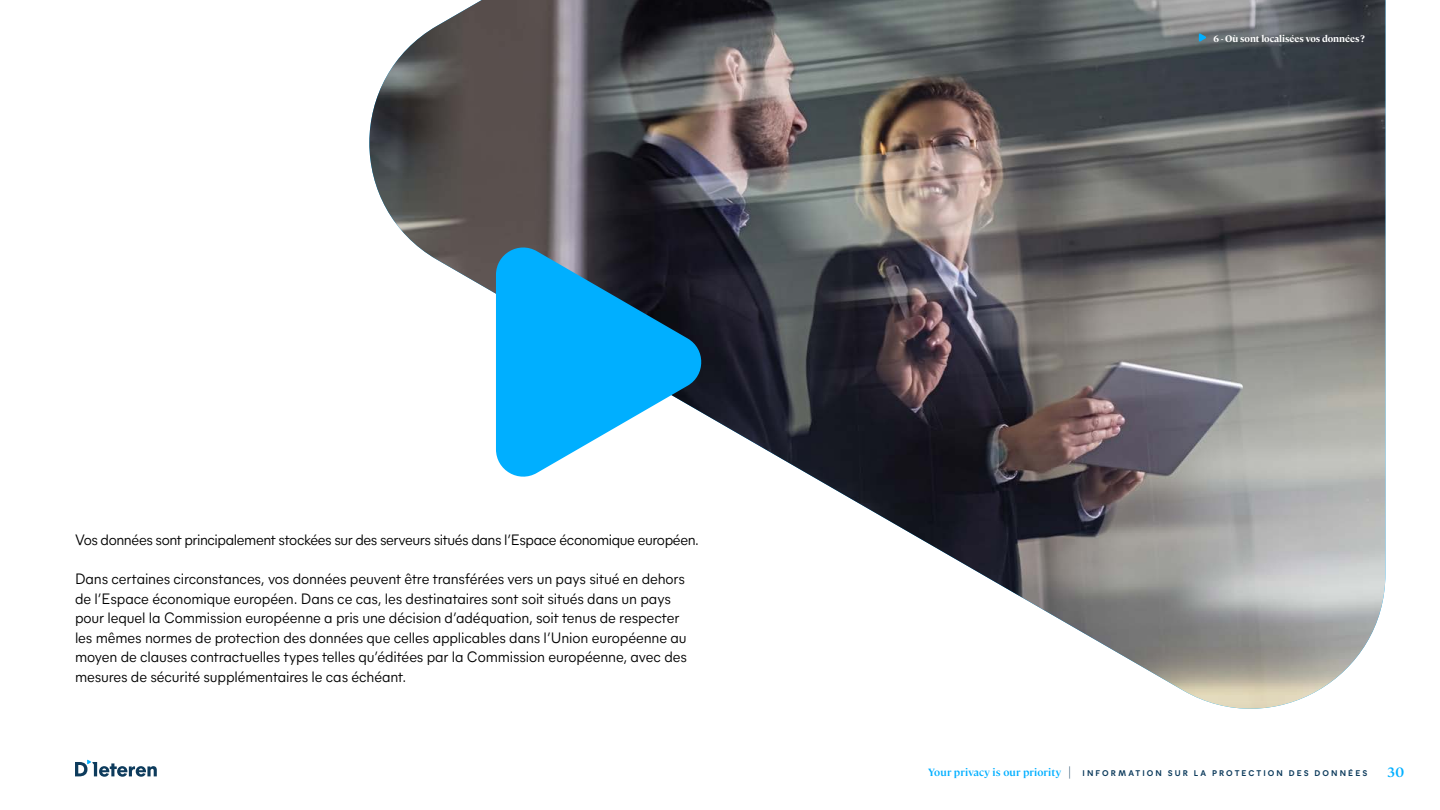
<style>
.page{position:relative;width:1440px;height:810px;background:#fff}
.page>*{position:absolute;margin:0;border:0;box-sizing:border-box;transform-origin:0 0}
.t1{font:15px/19.5px "Mier A";letter-spacing:-.01em;color:#000}
.t2{font:15px "Mier A";letter-spacing:-.03em;color:#000}
.t3{font:600 13.5px "Cambon";color:#00afff}
.t4{font:600 10.5px "Cambon";letter-spacing:.01em;color:#00afff}
.t5{font:700 9.45px "Cambon";letter-spacing:-.005em;color:#fff}
.t6{font:700 8.25px "Mier A";letter-spacing:.255em;color:#0d3b5c}
.s1{font-size:15.75px;color:#0d3b5c}
</style>
<div class="page">
<svg style="left:75px;top:760px;width:82px;height:17px"></svg>
<img style="left:369px;top:0;width:1016px;height:709px">
<svg style="left:496px;top:241px;width:210px;height:242px;fill:#00afff"></svg>
<svg style="left:1199px;top:33px;width:7px;height:9px"></svg>
<p class="t2" style="left:75px;top:529px;width:626px">Vos données sont principalement stockées sur des serveurs situés dans l’Espace économique européen.</p>
<p class="t1" style="left:75px;top:568px;width:613px">Dans certaines circonstances, vos données peuvent être transférées vers un pays situé en dehors de l’Espace économique européen. Dans ce cas, les destinataires sont soit situés dans un pays pour lequel la Commission européenne a pris une décision d’adéquation, soit tenus de respecter les mêmes normes de protection des données que celles applicables dans l’Union européenne au moyen de clauses contractuelles types telles qu’éditées par la Commission européenne, avec des mesures de sécurité supplémentaires le cas échéant.</p>
<p class="t5" style="left:1214px;top:31px;width:153px">6 - Où sont localisées vos données ?</p>
<p class="t4" style="left:928px;top:764px;width:145px">Your privacy is our priority <span class="s1">|</span></p>
<p class="t6" style="left:1083px;top:767px;width:286px">INFORMATION SUR LA PROTECTION DES DONNÉES</p>
<p class="t3" style="left:1387px;top:763px;width:18px">30</p>
</div>
